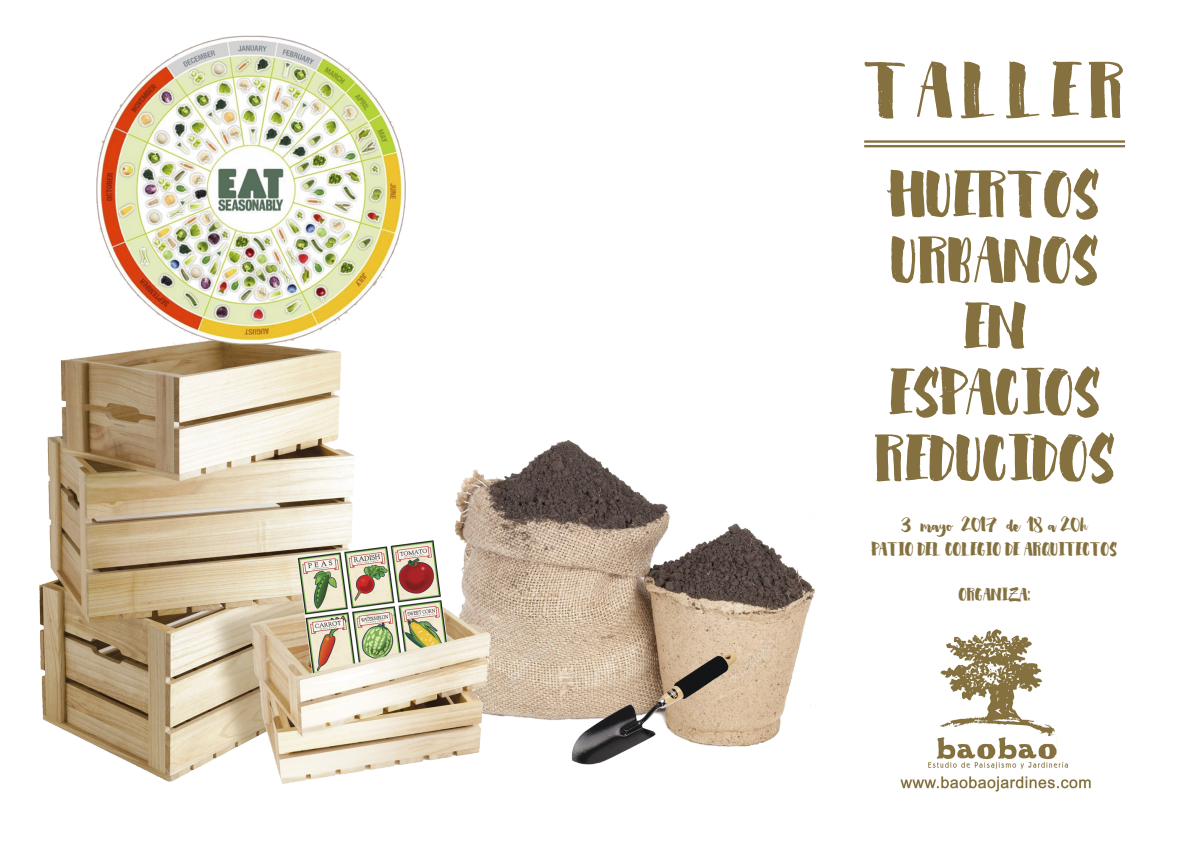
<style>
.page{position:relative;width:1191px;height:842px;background:#fff}
.page>*{position:absolute;margin:0;border:0;box-sizing:border-box;transform-origin:0 0}
.t1{font:66px "Heartwell";letter-spacing:.13em;color:#85713f}
.t2{font:55px/66px "Heartwell";color:#85713f}
.t3{font:18px "Heartwell";color:#85713f}
.t4{font:16px "Heartwell";color:#85713f}
.t5{font:15px "Heartwell";color:#85713f}
</style>
<div class="page">
<img style="left:39px;top:35px;width:777px;height:749px">
<img style="left:900px;top:630px;width:191px;height:162px">
<hr style="left:864px;top:140px;width:261px;height:3px;background:#85713f">
<hr style="left:864px;top:145px;width:261px;height:2px;background:#85713f">
<p class="t1" style="left:864px;top:46px;width:262px">TALLER</p>
<p class="t2" style="left:890px;top:163px;width:212px">HUERTOS<br>URBANOS</p>
<p class="t2" style="left:964px;top:295px;width:65px">EN</p>
<p class="t2" style="left:889px;top:361px;width:214px">ESPACIOS</p>
<p class="t2" style="left:875px;top:427px;width:243px">REDUCIDOS</p>
<p class="t3" style="left:901px;top:513px;width:188px">3 mayo 2017 de 18 a 20h</p>
<p class="t4" style="left:871px;top:538px;width:247px">PATIO DEL COLEGIO DE ARQUITECTOS</p>
<p class="t5" style="left:959px;top:584px;width:73px">ORGANIZA:</p>
</div>
